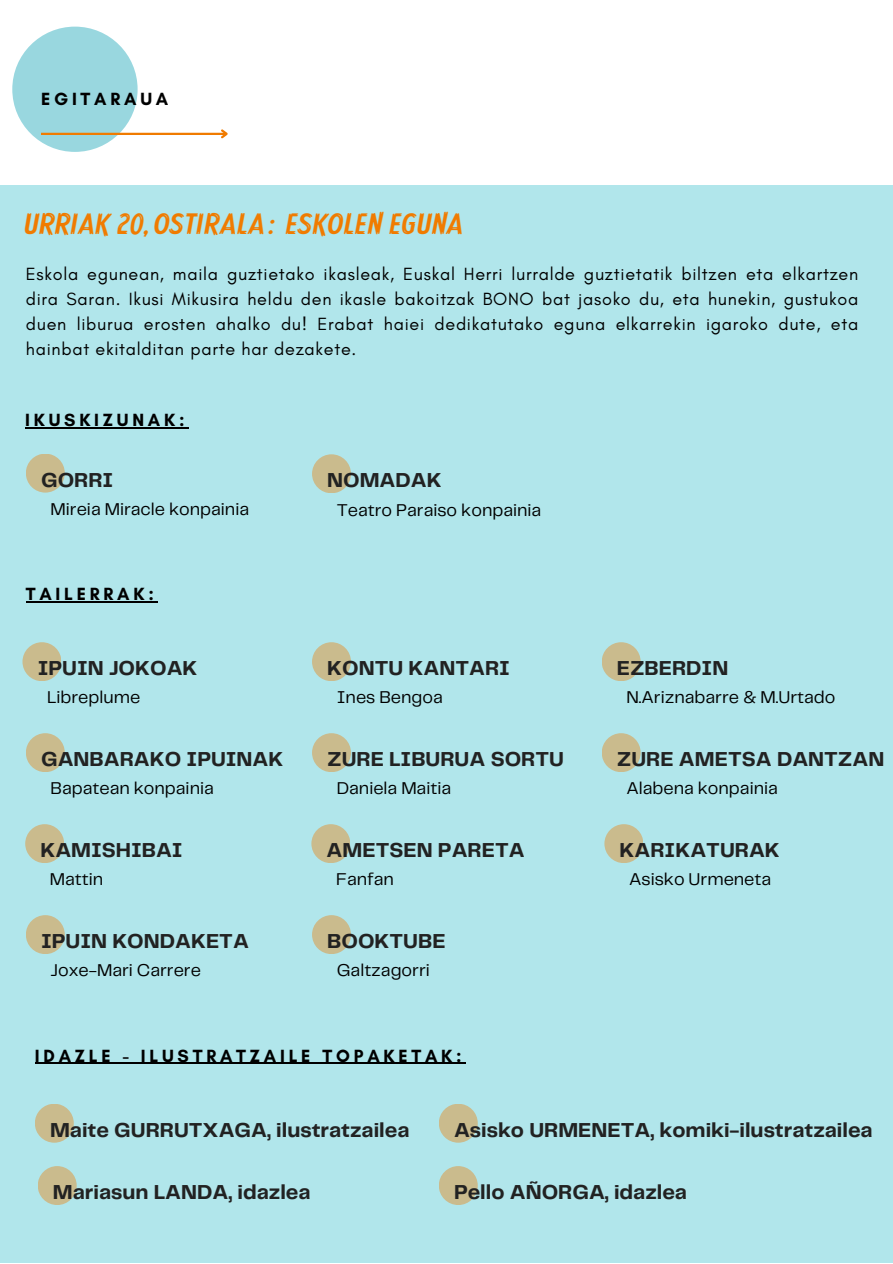
<style>
.page{position:relative;width:893px;height:1264px;background:#fff}
.page>*{position:absolute;margin:0;border:0;box-sizing:border-box;transform-origin:0 0}
.t1{font:31.5px "RTL Azkadinya Regular";letter-spacing:.01em;color:#f07b00}
.t2{font:700 21px "Telegraf";color:#222}
.t3{font:18px/24.8px "Glacial Indifference";letter-spacing:.04em;color:#000;text-align:justify}
.t4{font:700 18px "Glacial Indifference";letter-spacing:.21em;color:#000}
.t5{font:17.7px "Telegraf";color:#000}
</style>
<div class="page">
<div style="left:12px;top:27px;width:126px;height:125px;background:#99d7df;border-radius:50%"></div>
<hr style="left:41px;top:133px;width:185px;height:2px;background:#f07b00">
<svg style="left:219px;top:129px;width:9px;height:10px"></svg>
<div style="left:0;top:185px;width:892px;height:1077px;background:#b1e6eb"></div>
<div style="left:26px;top:453px;width:39px;height:39px;background:#cabb8d;border-radius:50%"></div>
<div style="left:312px;top:454px;width:39px;height:39px;background:#cabb8d;border-radius:50%"></div>
<hr style="left:25px;top:427px;width:163px;height:1px;background:#000">
<hr style="left:26px;top:601px;width:132px;height:1px;background:#000">
<div style="left:22px;top:642px;width:39px;height:39px;background:#cabb8d;border-radius:50%"></div>
<div style="left:312px;top:642px;width:39px;height:39px;background:#cabb8d;border-radius:50%"></div>
<div style="left:601px;top:642px;width:39px;height:39px;background:#cabb8d;border-radius:50%"></div>
<div style="left:26px;top:733px;width:39px;height:39px;background:#cabb8d;border-radius:50%"></div>
<div style="left:312px;top:733px;width:39px;height:39px;background:#cabb8d;border-radius:50%"></div>
<div style="left:601px;top:733px;width:39px;height:39px;background:#cabb8d;border-radius:50%"></div>
<div style="left:25px;top:824px;width:39px;height:39px;background:#cabb8d;border-radius:50%"></div>
<div style="left:311px;top:824px;width:39px;height:39px;background:#cabb8d;border-radius:50%"></div>
<div style="left:604px;top:824px;width:39px;height:39px;background:#cabb8d;border-radius:50%"></div>
<div style="left:26px;top:915px;width:39px;height:39px;background:#cabb8d;border-radius:50%"></div>
<div style="left:312px;top:915px;width:39px;height:39px;background:#cabb8d;border-radius:50%"></div>
<hr style="left:35px;top:1062px;width:430px;height:1px;background:#000">
<div style="left:35px;top:1103px;width:39px;height:39px;background:#cabb8d;border-radius:50%"></div>
<div style="left:439px;top:1103px;width:38px;height:39px;background:#cabb8d;border-radius:50%"></div>
<div style="left:38px;top:1166px;width:39px;height:38px;background:#cabb8d;border-radius:50%"></div>
<div style="left:439px;top:1166px;width:38px;height:38px;background:#cabb8d;border-radius:50%"></div>
<p class="t4" style="left:41px;top:88px;width:129px">EGITARAUA</p>
<p class="t1" style="left:22px;top:210px;width:441px">URRIAK 20,OSTIRALA: ESKOLEN EGUNA</p>
<p class="t3" style="left:26px;top:262px;width:833px">Eskola egunean, maila guztietako ikasleak, Euskal Herri lurralde guztietatik biltzen eta elkartzen dira Saran. Ikusi Mikusira heldu den ikasle bakoitzak BONO bat jasoko du, eta hunekin, gustukoa duen liburua erosten ahalko du! Erabat haiei dedikatutako eguna elkarrekin igaroko dute, eta hainbat ekitalditan parte har dezakete.</p>
<p class="t4" style="left:25px;top:409px;width:161px">IKUSKIZUNAK:</p>
<p class="t2" style="left:41px;top:470px;width:74px">GORRI</p>
<p class="t5" style="left:51px;top:501px;width:200px">Mireia Miracle konpainia</p>
<p class="t4" style="left:26px;top:583px;width:129px">TAILERRAK:</p>
<p class="t2" style="left:38px;top:659px;width:161px">IPUIN JOKOAK</p>
<p class="t5" style="left:47px;top:690px;width:95px">Libreplume</p>
<p class="t2" style="left:41px;top:750px;width:244px">GANBARAKO IPUINAK</p>
<p class="t5" style="left:51px;top:781px;width:165px">Bapatean konpainia</p>
<p class="t2" style="left:40px;top:841px;width:144px">KAMISHIBAI</p>
<p class="t5" style="left:50px;top:872px;width:55px">Mattin</p>
<p class="t2" style="left:41px;top:932px;width:209px">IPUIN KONDAKETA</p>
<p class="t5" style="left:51px;top:962px;width:152px">Joxe-Mari Carrere</p>
<p class="t2" style="left:327px;top:471px;width:116px">NOMADAK</p>
<p class="t5" style="left:337px;top:502px;width:206px">Teatro Paraiso konpainia</p>
<p class="t2" style="left:327px;top:659px;width:184px">KONTU KANTARI</p>
<p class="t5" style="left:337px;top:690px;width:108px">Ines Bengoa</p>
<p class="t2" style="left:327px;top:750px;width:238px">ZURE LIBURUA SORTU</p>
<p class="t5" style="left:337px;top:781px;width:116px">Daniela Maitia</p>
<p class="t2" style="left:326px;top:841px;width:199px">AMETSEN PARETA</p>
<p class="t5" style="left:336px;top:872px;width:59px">Fanfan</p>
<p class="t2" style="left:327px;top:932px;width:120px">BOOKTUBE</p>
<p class="t5" style="left:337px;top:962px;width:95px">Galtzagorri</p>
<p class="t4" style="left:35px;top:1044px;width:428px">IDAZLE - ILUSTRATZAILE TOPAKETAK:</p>
<p class="t2" style="left:617px;top:659px;width:113px">EZBERDIN</p>
<p class="t5" style="left:626px;top:690px;width:211px">N.Ariznabarre &amp; M.Urtado</p>
<p class="t2" style="left:617px;top:750px;width:269px">ZURE AMETSA DANTZAN</p>
<p class="t5" style="left:626px;top:781px;width:153px">Alabena konpainia</p>
<p class="t2" style="left:619px;top:841px;width:162px">KARIKATURAK</p>
<p class="t5" style="left:629px;top:872px;width:143px">Asisko Urmeneta</p>
<p class="t2" style="left:50px;top:1120px;width:361px">Maite GURRUTXAGA, ilustratzailea</p>
<p class="t2" style="left:454px;top:1120px;width:420px">Asisko URMENETA, komiki-ilustratzailea</p>
<p class="t2" style="left:53px;top:1182px;width:259px">Mariasun LANDA, idazlea</p>
<p class="t2" style="left:454px;top:1182px;width:234px">Pello AÑORGA, idazlea</p>
</div>
